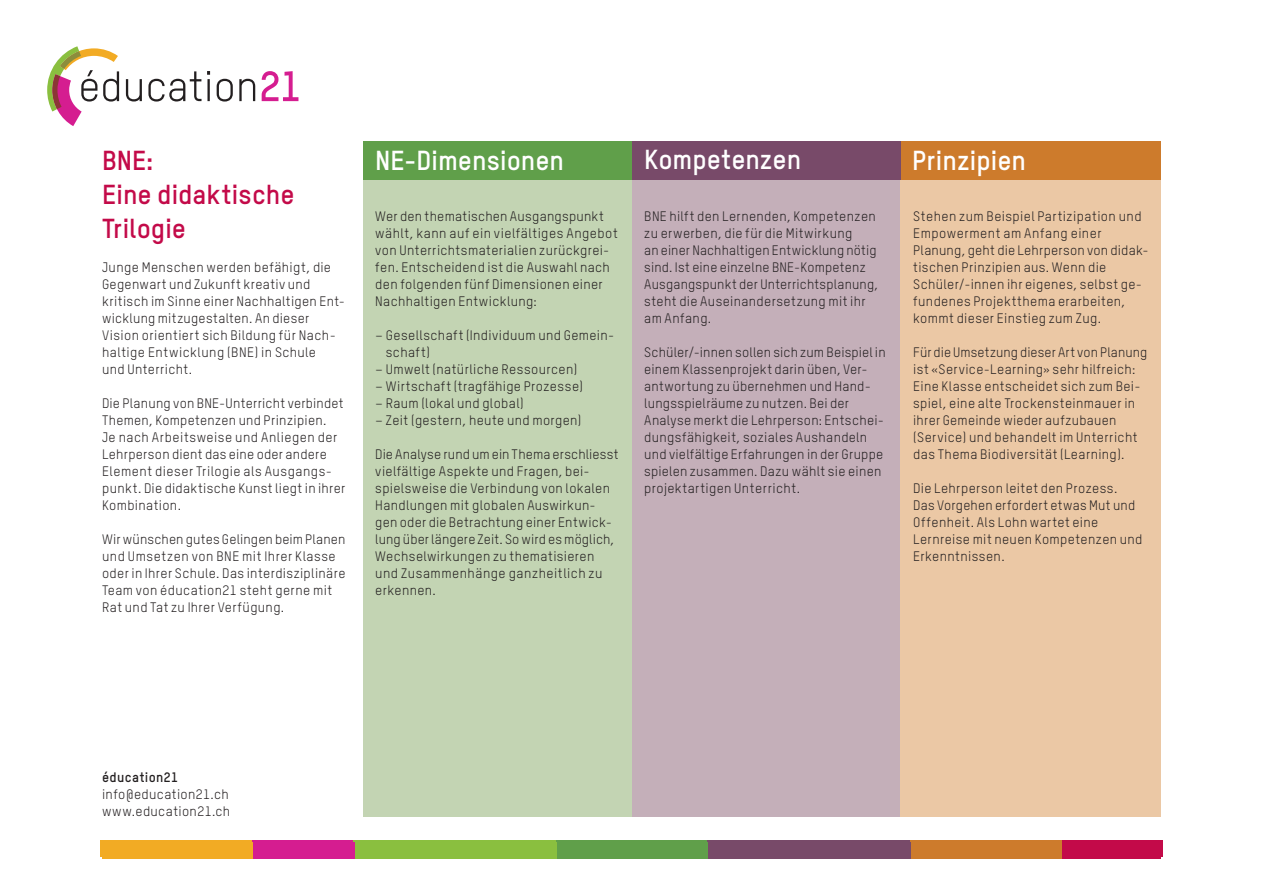
<style>
.page{position:relative;width:1263px;height:893px;background:#fff}
.page>*{position:absolute;margin:0;border:0;box-sizing:border-box;transform-origin:0 0}
.t1{font:700 27px "TSTARPRO";color:#fff}
.t2{font:700 27px/34px "TSTARPRO";color:#c30a49}
.t3{font:13.5px/17px "TSTARPRO";letter-spacing:.025em;color:#231f20}
.t4{font:700 13.5px "TSTARPRO";letter-spacing:.025em;color:#231f20}
</style>
<div class="page">
<svg style="left:126px;top:79px;width:16px;height:23px"></svg>
<svg style="left:148px;top:71px;width:53px;height:31px"></svg>
<svg style="left:207px;top:71px;width:3px;height:4px"></svg>
<hr style="left:207px;top:79px;width:3px;height:22px;background:#231f20">
<svg style="left:217px;top:79px;width:16px;height:23px"></svg>
<svg style="left:239px;top:79px;width:16px;height:22px"></svg>
<svg style="left:262px;top:71px;width:36px;height:30px"></svg>
<svg style="left:47px;top:46px;width:72px;height:80px"></svg>
<div style="left:100px;top:840px;width:51px;height:16px;background:#f2ab24"></div>
<div style="left:151px;top:840px;width:51px;height:16px;background:#f2ab24"></div>
<div style="left:202px;top:840px;width:50px;height:16px;background:#f2ab24"></div>
<div style="left:252px;top:840px;width:51px;height:16px;background:#d51d90"></div>
<div style="left:303px;top:840px;width:50px;height:16px;background:#d51d90"></div>
<div style="left:353px;top:840px;width:51px;height:16px;background:#8abf3f"></div>
<div style="left:404px;top:840px;width:51px;height:16px;background:#8abf3f"></div>
<div style="left:455px;top:840px;width:50px;height:16px;background:#8abf3f"></div>
<div style="left:505px;top:840px;width:51px;height:16px;background:#8abf3f"></div>
<div style="left:556px;top:840px;width:50px;height:16px;background:#609f4a"></div>
<div style="left:606px;top:840px;width:51px;height:16px;background:#609f4a"></div>
<div style="left:657px;top:840px;width:51px;height:16px;background:#609f4a"></div>
<div style="left:708px;top:840px;width:50px;height:16px;background:#784a69"></div>
<div style="left:758px;top:840px;width:51px;height:16px;background:#784a69"></div>
<div style="left:809px;top:840px;width:50px;height:16px;background:#784a69"></div>
<div style="left:859px;top:840px;width:51px;height:16px;background:#784a69"></div>
<div style="left:910px;top:840px;width:51px;height:16px;background:#cd7b2c"></div>
<div style="left:961px;top:840px;width:50px;height:16px;background:#cd7b2c"></div>
<div style="left:1011px;top:840px;width:51px;height:16px;background:#cd7b2c"></div>
<div style="left:1062px;top:840px;width:50px;height:16px;background:#c30a49"></div>
<div style="left:1112px;top:840px;width:51px;height:16px;background:#c30a49"></div>
<div style="left:102px;top:842px;width:51px;height:16px;background:#f2ab24"></div>
<div style="left:153px;top:842px;width:50px;height:16px;background:#f2ab24"></div>
<div style="left:203px;top:842px;width:51px;height:16px;background:#f2ab24"></div>
<div style="left:254px;top:842px;width:50px;height:16px;background:#d51d90"></div>
<div style="left:304px;top:842px;width:51px;height:16px;background:#d51d90"></div>
<div style="left:355px;top:842px;width:50px;height:16px;background:#8abf3f"></div>
<div style="left:405px;top:842px;width:51px;height:16px;background:#8abf3f"></div>
<div style="left:456px;top:842px;width:50px;height:16px;background:#8abf3f"></div>
<div style="left:506px;top:842px;width:51px;height:16px;background:#8abf3f"></div>
<div style="left:557px;top:842px;width:50px;height:16px;background:#609f4a"></div>
<div style="left:607px;top:842px;width:51px;height:16px;background:#609f4a"></div>
<div style="left:658px;top:842px;width:51px;height:16px;background:#609f4a"></div>
<div style="left:709px;top:842px;width:50px;height:16px;background:#784a69"></div>
<div style="left:759px;top:842px;width:51px;height:16px;background:#784a69"></div>
<div style="left:810px;top:842px;width:50px;height:16px;background:#784a69"></div>
<div style="left:860px;top:842px;width:51px;height:16px;background:#784a69"></div>
<div style="left:911px;top:842px;width:50px;height:16px;background:#cd7b2c"></div>
<div style="left:961px;top:842px;width:51px;height:16px;background:#cd7b2c"></div>
<div style="left:1012px;top:842px;width:50px;height:16px;background:#cd7b2c"></div>
<div style="left:1062px;top:842px;width:51px;height:16px;background:#c30a49"></div>
<div style="left:1113px;top:842px;width:48px;height:16px;background:#c30a49"></div>
<div style="left:631px;top:174px;width:269px;height:642px;background:#c4afb9"></div>
<div style="left:900px;top:160px;width:261px;height:656px;background:#ebc8a5"></div>
<div style="left:898px;top:141px;width:263px;height:38px;background:#cd7b2c"></div>
<div style="left:630px;top:141px;width:270px;height:38px;background:#784a69"></div>
<div style="left:362px;top:176px;width:269px;height:640px;background:#c3d4b3"></div>
<div style="left:362px;top:141px;width:269px;height:38px;background:#609f4a"></div>
<h1 class="t2" style="left:102px;top:143px;width:194px">BNE:<br>Eine didaktische<br>Trilogie</h1>
<p class="t3" style="left:102px;top:259px;width:244px">Junge Menschen werden befähigt, die Gegenwart und Zukunft kreativ und kritisch im Sinne einer Nachhaltigen Ent&shy;wicklung mitzugestalten. An dieser Vision orientiert sich Bildung für Nach&shy;haltige Entwicklung (BNE) in Schule<br>und Unterricht.</p>
<p class="t3" style="left:102px;top:395px;width:245px">Die Planung von BNE-Unterricht verbindet Themen, Kompetenzen und Prinzipien.<br>Je nach Arbeitsweise und Anliegen der Lehrperson dient das eine oder andere Element dieser Trilogie als Ausgangs&shy;punkt. Die didaktische Kunst liegt in ihrer Kombination.</p>
<p class="t3" style="left:102px;top:531px;width:245px">Wir wünschen gutes Gelingen beim Planen und Umsetzen von BNE mit Ihrer Klasse oder in Ihrer Schule. Das interdisziplinäre Team von éducation21 steht gerne mit Rat und Tat zu Ihrer Verfügung.</p>
<h1 class="t1" style="left:375px;top:144px;width:190px">NE-Dimensionen</h1>
<h1 class="t1" style="left:644px;top:142px;width:158px">Kompetenzen</h1>
<h1 class="t1" style="left:912px;top:143px;width:115px">Prinzipien</h1>
<p class="t3" style="left:375px;top:208px;width:244px">Wer den thematischen Ausgangspunkt wählt, kann auf ein vielfältiges Angebot von Unterrichtsmaterialien zurückgrei&shy;fen. Entscheidend ist die Auswahl nach den folgenden fünf Dimensionen einer Nachhaltigen Entwicklung:</p>
<p class="t3" style="left:386px;top:327px;width:230px;text-indent:-11px">– Gesellschaft (Individuum und Gemein&shy;schaft)</p>
<p class="t3" style="left:375px;top:361px;width:203px">– Umwelt (natürliche Ressourcen)</p>
<p class="t3" style="left:375px;top:378px;width:209px">– Wirtschaft (tragfähige Prozesse)</p>
<p class="t3" style="left:375px;top:395px;width:150px">– Raum (lokal und global)</p>
<p class="t3" style="left:375px;top:412px;width:208px">– Zeit (gestern, heute und morgen)</p>
<p class="t3" style="left:375px;top:446px;width:245px">Die Analyse rund um ein Thema erschliesst vielfältige Aspekte und Fragen, bei&shy;spielsweise die Verbindung von lokalen Handlungen mit globalen Auswirkun&shy;gen oder die Betrachtung einer Entwick&shy;lung über längere Zeit. So wird es möglich, Wechselwirkungen zu thematisieren und Zusammenhänge ganzheitlich zu erkennen.</p>
<p class="t3" style="left:644px;top:208px;width:236px">BNE hilft den Lernenden, Kompetenzen zu erwerben, die für die Mitwirkung<br>an einer Nachhaltigen Entwicklung nötig sind. Ist eine einzelne BNE-Kompetenz Ausgangspunkt der Unterrichtsplanung, steht die Auseinandersetzung mit ihr am Anfang.</p>
<p class="t3" style="left:644px;top:344px;width:243px">Schüler/-innen sollen sich zum Beispiel in einem Klassenprojekt darin üben, Ver&shy;antwortung zu übernehmen und Hand&shy;lungsspielräume zu nutzen. Bei der Analyse merkt die Lehrperson: Entschei&shy;dungsfähigkeit, soziales Aushandeln und vielfältige Erfahrungen in der Gruppe spielen zusammen. Dazu wählt sie einen projektartigen Unterricht.</p>
<p class="t3" style="left:913px;top:208px;width:237px">Stehen zum Beispiel Partizipation und Empowerment am Anfang einer Planung, geht die Lehrperson von didak&shy;tischen Prinzipien aus. Wenn die Schüler/-innen ihr eigenes, selbst ge&shy;fundenes Projektthema erarbeiten, kommt dieser Einstieg zum Zug.</p>
<p class="t3" style="left:913px;top:344px;width:235px">Für die Umsetzung dieser Art von Planung ist «Service-Learning» sehr hilfreich:<br>Eine Klasse entscheidet sich zum Bei&shy;spiel, eine alte Trockensteinmauer in ihrer Gemeinde wieder aufzubauen (Service) und behandelt im Unterricht das Thema Biodiversität (Learning).</p>
<p class="t3" style="left:913px;top:480px;width:231px">Die Lehrperson leitet den Prozess.<br>Das Vorgehen erfordert etwas Mut und<br>Offenheit. Als Lohn wartet eine<br>Lernreise mit neuen Kompetenzen und<br>Erkenntnissen.</p>
<p class="t4" style="left:102px;top:769px;width:78px">éducation21</p>
<p class="t3" style="left:102px;top:786px;width:130px">info@education21.ch www.education21.ch</p>
</div>
